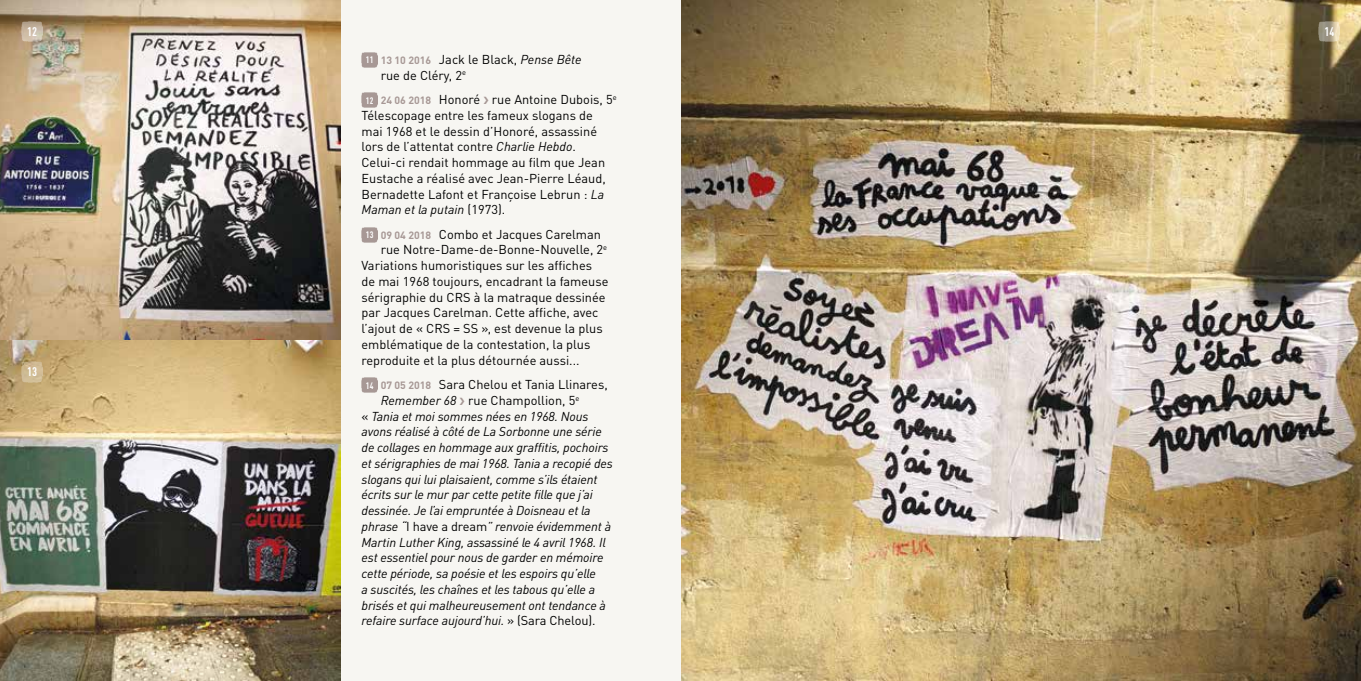
<style>
.page{position:relative;width:1361px;height:681px;background:#fff}
.page>*{position:absolute;margin:0;border:0;box-sizing:border-box;transform-origin:0 0}
.t1{font:12.75px/15.8px "DINOT";color:#000}
.t2{font:italic 12.75px "DINOT";letter-spacing:-.01em;color:#000}
.t3{font:700 condensed 12.3px "DINOT";color:#fff}
.s1{font-weight:700;font-stretch:condensed;font-size:9.3px;color:#fff}
.s2{font-weight:700;font-size:10.5px;color:#a79895}
.s3{font-style:italic}
.s4{font-style:normal}
</style>
<div class="page">
<img style="left:680px;top:0;width:681px;height:680px">
<div style="left:337px;top:0;width:343px;height:680px;background:#f7f6f2"></div>
<img style="left:0;top:0;width:340px;height:680px">
<img style="left:361px;top:52px;width:16px;height:16px">
<img style="left:361px;top:92px;width:16px;height:16px">
<img style="left:361px;top:227px;width:16px;height:15px">
<img style="left:361px;top:377px;width:16px;height:16px">
<img style="left:21px;top:21px;width:21px;height:21px">
<img style="left:21px;top:361px;width:21px;height:21px">
<img style="left:1318px;top:21px;width:21px;height:21px">
<p class="t3" style="left:27px;top:24px;width:11px">12</p>
<p class="t3" style="left:27px;top:364px;width:11px">13</p>
<p class="t1" style="left:381px;top:51px;width:202px;text-indent:-15px"><span class="s1">11</span> <span class="s2">13 10 2016</span> Jack le Black, <span class="s3">Pense Bête </span>rue de Cléry, 2<sup>e</sup></p>
<p class="t1" style="left:361px;top:91px;width:257px;text-indent:4px"><span class="s1">12</span> <span class="s2">24 06 2018</span> Honoré rue Antoine Dubois, 5<sup>e </sup>Télescopage entre les fameux slogans de mai 1968 et le dessin d’Honoré, assassiné lors de l’attentat contre <span class="s3">Charlie Hebdo</span>.<br>Celui-ci rendait hommage au film que Jean Eustache a réalisé avec Jean-Pierre Léaud, Bernadette Lafont et Françoise Lebrun : <span class="s3">La Maman et la putain</span> (1973).</p>
<p class="t1" style="left:366px;top:226px;width:236px"><span class="s1">13</span> <span class="s2">09 04 2018</span> Combo et Jacques Carelman</p>
<p class="t1" style="left:381px;top:241px;width:228px">rue Notre-Dame-de-Bonne-Nouvelle, 2<sup>e</sup></p>
<p class="t1" style="left:361px;top:257px;width:232px">Variations humoristiques sur les affiches</p>
<p class="t1" style="left:361px;top:273px;width:248px">de mai 1968 toujours, encadrant la fameuse</p>
<p class="t1" style="left:361px;top:289px;width:246px">sérigraphie du CRS à la matraque dessinée</p>
<p class="t1" style="left:361px;top:304px;width:238px">par Jacques Carelman. Cette affiche, avec</p>
<p class="t1" style="left:361px;top:320px;width:243px">l’ajout de « CRS = SS », est devenue la plus</p>
<p class="t1" style="left:361px;top:336px;width:230px">emblématique de la contestation, la plus</p>
<p class="t1" style="left:361px;top:352px;width:220px">reproduite et la plus détournée aussi...</p>
<p class="t1" style="left:366px;top:376px;width:243px"><span class="s1">14</span> <span class="s2">07 05 2018</span> Sara Chelou et Tania Llinares,</p>
<p class="t1" style="left:381px;top:392px;width:200px"><span class="s3">Remember 68</span> rue Champollion, 5<sup>e</sup></p>
<p class="t2" style="left:361px;top:408px;width:228px"><span class="s4">«</span> Tania et moi sommes nées en 1968. Nous</p>
<p class="t2" style="left:361px;top:423px;width:242px">avons réalisé à côté de La Sorbonne une série</p>
<p class="t2" style="left:361px;top:439px;width:248px">de collages en hommage aux graffitis, pochoirs</p>
<p class="t2" style="left:361px;top:455px;width:253px">et sérigraphies de mai 1968. Tania a recopié des</p>
<p class="t2" style="left:361px;top:471px;width:237px">slogans qui lui plaisaient, comme s’ils étaient</p>
<p class="t2" style="left:361px;top:486px;width:233px">écrits sur le mur par cette petite fille que j’ai</p>
<p class="t2" style="left:361px;top:502px;width:231px">dessinée. Je l’ai empruntée à Doisneau et la</p>
<p class="t2" style="left:361px;top:518px;width:251px">phrase “<span class="s4">I have a dream</span>” renvoie évidemment à</p>
<p class="t2" style="left:361px;top:534px;width:245px">Martin Luther King, assassiné le 4 avril 1968. Il</p>
<p class="t2" style="left:361px;top:549px;width:244px">est essentiel pour nous de garder en mémoire</p>
<p class="t2" style="left:361px;top:565px;width:236px">cette période, sa poésie et les espoirs qu’elle</p>
<p class="t2" style="left:361px;top:581px;width:235px">a suscités, les chaînes et les tabous qu’elle a</p>
<p class="t2" style="left:361px;top:597px;width:246px">brisés et qui malheureusement ont tendance à</p>
<p class="t2" style="left:361px;top:612px;width:235px">refaire surface aujourd’hui. <span class="s4">» (Sara Chelou).</span></p>
<p class="t3" style="left:1324px;top:24px;width:11px">14</p>
</div>
